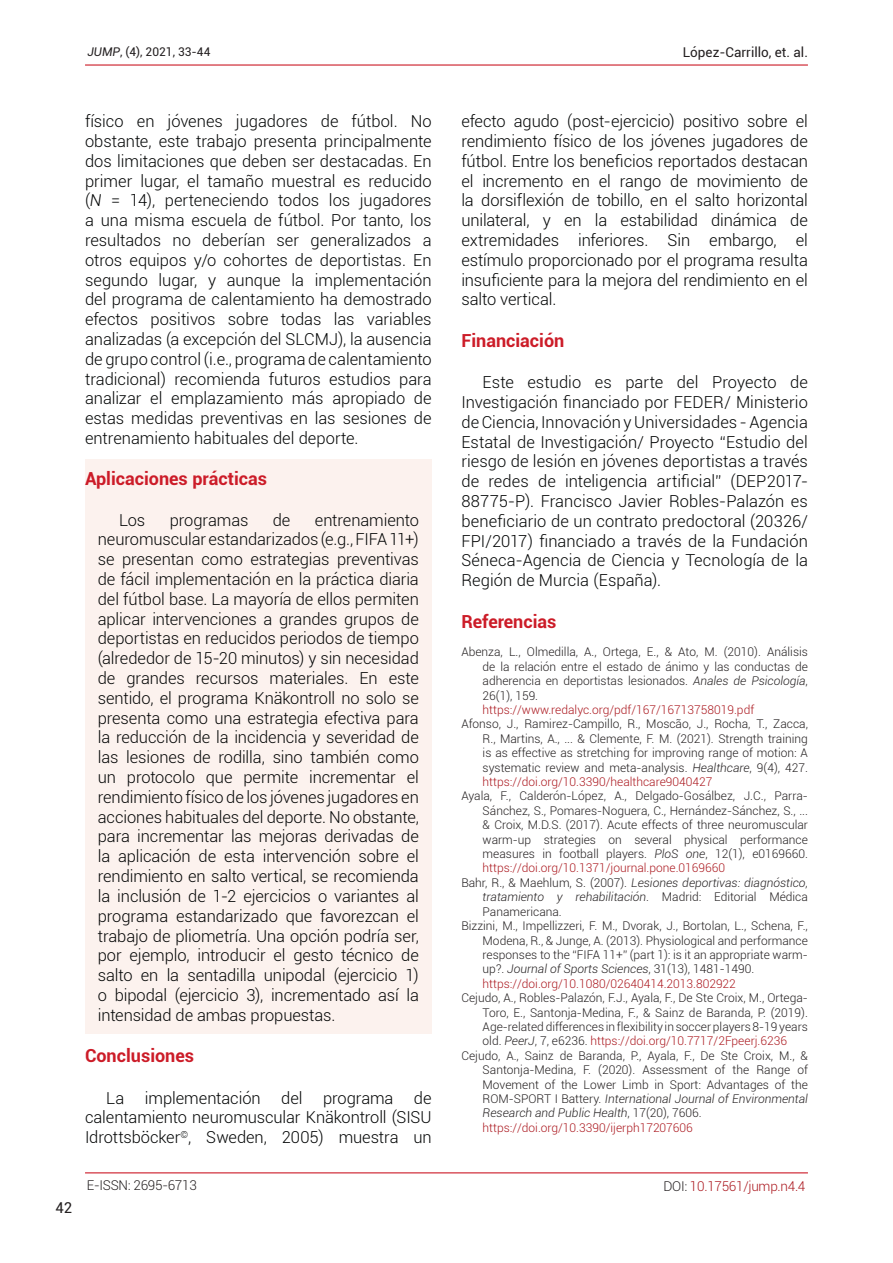
<style>
.page{position:relative;width:893px;height:1263px;background:#fff}
.page>*{position:absolute;margin:0;border:0;box-sizing:border-box;transform-origin:0 0}
.Titulo_de_primer_niv{font:700 18px "Roboto";color:#cc1c28}
.Parrafo_principal{font:300 16.5px/19.8px "Roboto";letter-spacing:-.005em;color:#030505;text-align:justify}
.t1{font:15px "Roboto";color:#231f20}
.t2{font:300 13.5px "Roboto";letter-spacing:-.02em;color:#ab181f}
.t3{font:13.5px "Roboto";color:#231f20}
.t4{font:300 13.5px "Roboto";letter-spacing:-.02em;color:#231f20}
.Referencias{font:300 12px/14.4px "Roboto";color:#231f20;text-align:justify}
.Referencias-2{font:300 12px "Roboto";color:#ab181f}
.t5{font:12px "Roboto";color:#231f20}
.s1{font-style:italic}
.s2{color:#ab181f}
.s3{color:#231f20}
</style>
<div class="page">
<hr style="left:85px;top:64px;width:723px;height:2px;background:#cc1c28">
<hr style="left:85px;top:1172px;width:723px;height:1px;background:#cc1c28">
<div style="left:85px;top:459px;width:347px;height:574px;background:#fcf2ee"></div>
<p class="t5" style="left:87px;top:43px;width:125px"><span class="s1">JUMP</span>, (4), 2021, 33-44</p>
<p class="t3" style="left:683px;top:43px;width:127px">López-Carrillo, et. al.</p>
<p class="t1" style="left:55px;top:1197px;width:18px">42</p>
<p class="Parrafo_principal" style="left:85px;top:111px;width:348px">físico en jóvenes jugadores de fútbol. No obstante, este trabajo presenta principalmente dos limitaciones que deben ser destacadas. En primer lugar, el tamaño muestral es reducido (<span class="s1">N</span> = 14), perteneciendo todos los jugadores a una misma escuela de fútbol. Por tanto, los resultados no deberían ser generalizados a otros equipos y/o cohortes de deportistas. En segundo lugar, y aunque la implementación del programa de calentamiento ha demostrado efectos positivos sobre todas las variables analizadas (a excepción del SLCMJ), la ausencia de grupo control (i.e., programa de calentamiento tradicional) recomienda futuros estudios para analizar el emplazamiento más apropiado de estas medidas preventivas en las sesiones de entrenamiento habituales del deporte.</p>
<p class="Titulo_de_primer_niv" style="left:85px;top:466px;width:184px">Aplicaciones prácticas</p>
<p class="Parrafo_principal" style="left:119px;top:509px;width:28px">Los</p>
<p class="Parrafo_principal" style="left:170px;top:509px;width:80px">programas</p>
<p class="Parrafo_principal" style="left:273px;top:509px;width:19px">de</p>
<p class="Parrafo_principal" style="left:98px;top:509px;width:323px;text-indent:217px">entrenamiento neuromuscular estandarizados (e.g., FIFA 11+) se presentan como estrategias preventivas de fácil implementación en la práctica diaria del fútbol base. La mayoría de ellos permiten aplicar intervenciones a grandes grupos de deportistas en reducidos periodos de tiempo (alrededor de 15-20 minutos) y sin necesidad de grandes recursos materiales. En este sentido, el programa Knäkontroll no solo se presenta como una estrategia efectiva para la reducción de la incidencia y severidad de las lesiones de rodilla, sino también como un protocolo que permite incrementar el rendimiento físico de los jóvenes jugadores en acciones habituales del deporte. No obstante, para incrementar las mejoras derivadas de la aplicación de esta intervención sobre el rendimiento en salto vertical, se recomienda la inclusión de 1-2 ejercicios o variantes al programa estandarizado que favorezcan el trabajo de pliometría. Una opción podría ser, por ejemplo, introducir el gesto técnico de salto en la sentadilla unipodal (ejercicio 1) o bipodal (ejercicio 3), incrementado así la intensidad de ambas propuestas.</p>
<p class="Titulo_de_primer_niv" style="left:85px;top:1043px;width:111px">Conclusiones</p>
<p class="Parrafo_principal" style="left:85px;top:1087px;width:348px;text-indent:21px">La implementación del programa de calentamiento neuromuscular Knäkontroll (SISU Idrottsböcker<sup>©</sup>, Sweden, 2005) muestra un</p>
<p class="Parrafo_principal" style="left:461px;top:111px;width:348px">efecto agudo (post-ejercicio) positivo sobre el rendimiento físico de los jóvenes jugadores de fútbol. Entre los beneficios reportados destacan el incremento en el rango de movimiento de la dorsiflexión de tobillo, en el salto horizontal unilateral, y en la estabilidad dinámica de extremidades inferiores. Sin embargo, el estímulo proporcionado por el programa resulta insuficiente para la mejora del rendimiento en el salto vertical.</p>
<p class="Titulo_de_primer_niv" style="left:461px;top:328px;width:104px">Financiación</p>
<p class="Parrafo_principal" style="left:461px;top:372px;width:348px;text-indent:21px">Este estudio es parte del Proyecto de Investigación financiado por FEDER/ Ministerio de Ciencia, Innovación y Universidades - Agencia Estatal de Investigación/ Proyecto “Estudio del riesgo de lesión en jóvenes deportistas a través de redes de inteligencia artificial” (DEP2017- 88775-P). Francisco Javier Robles-Palazón es beneficiario de un contrato predoctoral (20326/ FPI/2017) financiado a través de la Fundación Séneca-Agencia de Ciencia y Tecnología de la Región de Murcia (España).</p>
<p class="Titulo_de_primer_niv" style="left:461px;top:608px;width:97px">Referencias</p>
<p class="Referencias" style="left:483px;top:645px;width:327px;text-indent:-21px">Abenza, L., Olmedilla, A., Ortega, E., &amp; Ato, M. (2010). Análisis de la relación entre el estado de ánimo y las conductas de adherencia en deportistas lesionados. <span class="s1">Anales de Psicología</span>, 26(1), 159.</p>
<p class="Referencias-2" style="left:483px;top:701px;width:273px">https://www.redalyc.org/pdf/167/16713758019.pdf</p>
<p class="Referencias" style="left:483px;top:717px;width:327px;text-indent:-21px">Afonso, J., Ramirez-Campillo, R., Moscão, J., Rocha, T., Zacca, R., Martins, A., ... &amp; Clemente, F. M. (2021). Strength training is as effective as stretching for improving range of motion: A systematic review and meta-analysis. <span class="s1">Healthcare</span>, 9(4), 427. <span class="s2">https://doi.org/10.3390/healthcare9040427</span></p>
<p class="Referencias" style="left:483px;top:789px;width:327px;text-indent:-21px">Ayala, F., Calderón-López, A., Delgado-Gosálbez, J.C., Parra-Sánchez, S., Pomares-Noguera, C., Hernández-Sánchez, S., ... &amp; Croix, M.D.S. (2017). Acute effects of three neuromuscular warm-up strategies on several physical performance measures in football players. <span class="s1">PloS one</span>, 12(1), e0169660. <span class="s2">https://doi.org/10.1371/journal.pone.0169660</span></p>
<p class="Referencias" style="left:483px;top:875px;width:327px;text-indent:-21px">Bahr, R., &amp; Maehlum, S. (2007). <span class="s1">Lesiones deportivas: diagnóstico, tratamiento y rehabilitación</span>. Madrid: Editorial Médica Panamericana.</p>
<p class="Referencias" style="left:483px;top:918px;width:327px;text-indent:-21px">Bizzini, M., Impellizzeri, F. M., Dvorak, J., Bortolan, L., Schena, F., Modena, R., &amp; Junge, A. (2013). Physiological and performance responses to the “FIFA 11+” (part 1): is it an appropriate warm&shy;up?. <span class="s1">Journal of Sports Sciences</span>, 31(13), 1481-1490.</p>
<p class="Referencias-2" style="left:483px;top:975px;width:255px">https://doi.org/10.1080/02640414.2013.802922</p>
<p class="Referencias" style="left:483px;top:990px;width:327px;text-indent:-21px">Cejudo, A., Robles-Palazón, F.J., Ayala, F., De Ste Croix, M., Ortega-Toro, E., Santonja-Medina, F., &amp; Sainz de Baranda, P. (2019).<br>Age-related differences in flexibility in soccer players 8-19 years old. <span class="s1">PeerJ</span>, 7, e6236. <span class="s2">https://doi.org/10.7717/2Fpeerj.6236</span></p>
<p class="Referencias" style="left:483px;top:1048px;width:327px;text-indent:-21px">Cejudo, A., Sainz de Baranda, P., Ayala, F., De Ste Croix, M., &amp; Santonja-Medina, F. (2020). Assessment of the Range of Movement of the Lower Limb in Sport: Advantages of the ROM-SPORT I Battery. <span class="s1">International Journal of Environmental Research and Public Health</span>, 17(20), 7606.</p>
<p class="Referencias-2" style="left:483px;top:1119px;width:212px">https://doi.org/10.3390/ijerph17207606</p>
<p class="t4" style="left:87px;top:1176px;width:111px">E-ISSN: 2695-6713</p>
<p class="t2" style="left:663px;top:1176px;width:144px"><span class="s3">DOI:</span> 10.17561/jump.n4.4</p>
</div>
